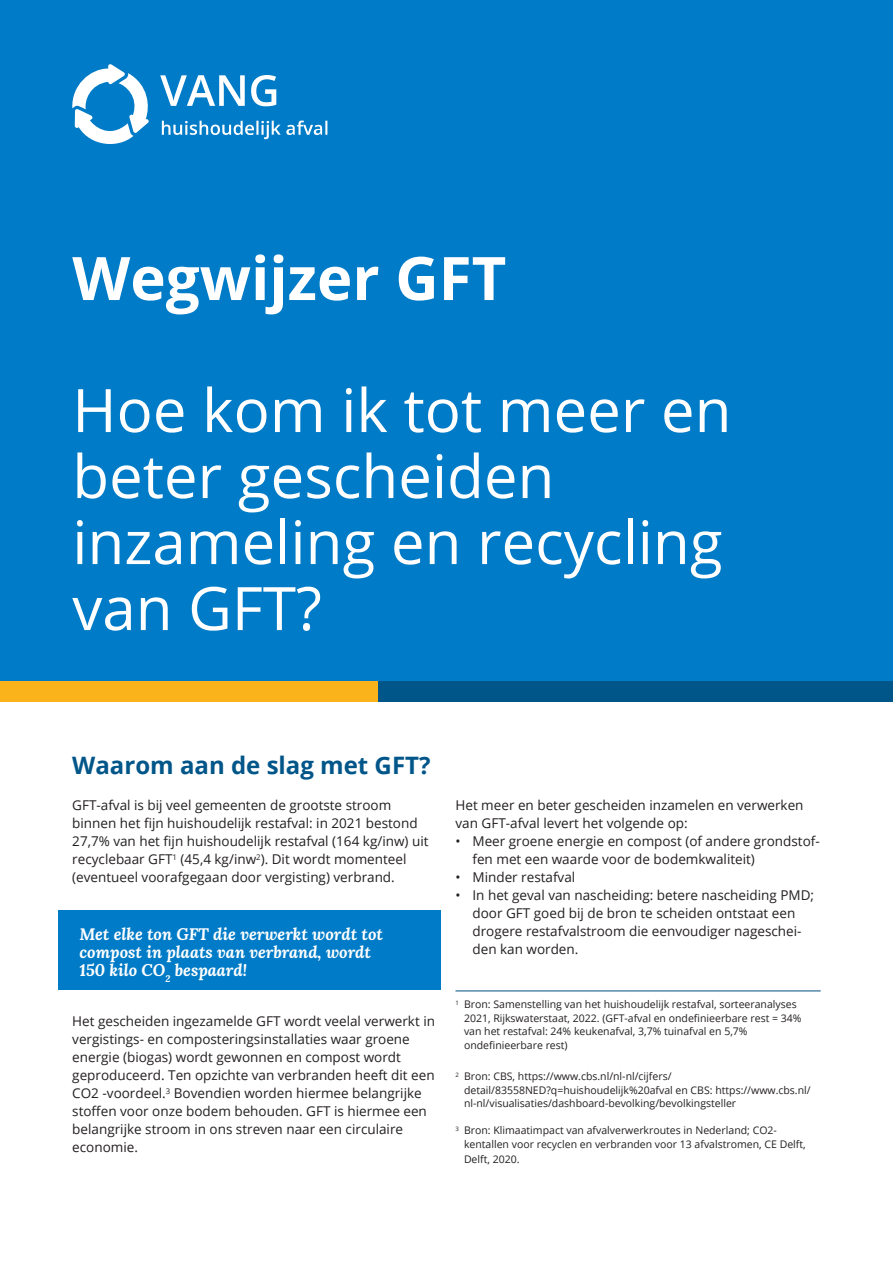
<style>
.page{position:relative;width:893px;height:1263px;background:#fff}
.page>*{position:absolute;margin:0;border:0;box-sizing:border-box;transform-origin:0 0}
._02_RO_Titel_Voorkan{font:60px/66px "Open Sans";color:#fff}
._02_RO_Titel_Voorkan-2{font:700 60px "Open Sans";color:#fff}
._03_RO_Kop{font:700 24px "Open Sans";color:#005589}
._10_RO_Broodtekst{font:italic 700 16.5px/18px "Lora";color:#fff}
._11_RO_Opsomming{font:13.5px/18px "Open Sans";color:#231f20}
._14_RO_Voetnoot{font:10.5px/13.5px "Open Sans";color:#231f20}
</style>
<div class="page">
<div style="left:378px;top:58px;width:515px;height:644px;background:#005589"></div>
<div style="left:0;top:0;width:893px;height:681px;background:#007bc7"></div>
<svg style="left:72px;top:64px;width:77px;height:80px"></svg>
<svg style="left:160px;top:75px;width:116px;height:31px"></svg>
<svg style="left:162px;top:121px;width:165px;height:18px"></svg>
<hr style="left:455px;top:991px;width:366px;height:1px;background:#004e7e">
<div style="left:58px;top:910px;width:383px;height:79px;background:#007bc7"></div>
<p class="_02_RO_Titel_Voorkan-2" style="left:72px;top:236px;width:436px">Wegwijzer GFT</p>
<p class="_02_RO_Titel_Voorkan" style="left:72px;top:376px;width:661px">Hoe kom ik tot meer en beter gescheiden inzameling en recycling van GFT?</p>
<p class="_03_RO_Kop" style="left:72px;top:749px;width:360px">Waarom aan de slag met GFT?</p>
<p class="_11_RO_Opsomming" style="left:72px;top:796px;width:358px">GFT-afval is bij veel gemeenten de grootste stroom binnen het fijn huishoudelijk restafval: in 2021 bestond 27,7% van het fijn huishoudelijk restafval (164 kg/inw) uit recyclebaar GFT<sup>1</sup> (45,4 kg/inw<sup>2</sup>). Dit wordt momenteel (eventueel voorafgegaan door vergisting) verbrand.</p>
<p class="_10_RO_Broodtekst" style="left:80px;top:925px;width:305px">Met elke ton GFT die verwerkt wordt tot compost in plaats van verbrand, wordt<br>150 kilo CO<sub>2</sub> bespaard!</p>
<p class="_11_RO_Opsomming" style="left:72px;top:1012px;width:364px">Het gescheiden ingezamelde GFT wordt veelal verwerkt in vergistings- en composteringsinstallaties waar groene energie (biogas) wordt gewonnen en compost wordt geproduceerd. Ten opzichte van verbranden heeft dit een CO2 -voordeel.<sup>3</sup> Bovendien worden hiermee belangrijke stoffen voor onze bodem behouden. GFT is hiermee een belangrijke stroom in ons streven naar een circulaire economie.</p>
<p class="_11_RO_Opsomming" style="left:455px;top:796px;width:350px">Het meer en beter gescheiden inzamelen en verwerken van GFT-afval levert het volgende op:</p>
<p class="_11_RO_Opsomming" style="left:472px;top:832px;width:349px;text-indent:-17px">• Meer groene energie en compost (of andere grondstof&shy;fen met een waarde voor de bodemkwaliteit)</p>
<p class="_11_RO_Opsomming" style="left:455px;top:868px;width:121px">• Minder restafval</p>
<p class="_11_RO_Opsomming" style="left:472px;top:886px;width:343px;text-indent:-17px">• In het geval van nascheiding: betere nascheiding PMD; door GFT goed bij de bron te scheiden ontstaat een drogere restafvalstroom die eenvoudiger nageschei&shy;den kan worden.</p>
<p class="_14_RO_Voetnoot" style="left:464px;top:997px;width:339px;text-indent:-9px"><sup>1</sup> Bron: Samenstelling van het huishoudelijk restafval, sorteeranalyses 2021, Rijkswaterstaat, 2022. (GFT-afval en ondefinieerbare rest = 34% van het restafval: 24% keukenafval, 3,7% tuinafval en 5,7% ondefinieerbare rest)</p>
<p class="_14_RO_Voetnoot" style="left:464px;top:1069px;width:348px;text-indent:-9px"><sup>2</sup> Bron: CBS, https://www.cbs.nl/nl-nl/cijfers/ detail/83558NED?q=huishoudelijk%20afval en CBS: https://www.cbs.nl/ nl-nl/visualisaties/dashboard-bevolking/bevolkingsteller</p>
<p class="_14_RO_Voetnoot" style="left:464px;top:1123px;width:343px;text-indent:-9px"><sup>3</sup> Bron: Klimaatimpact van afvalverwerkroutes in Nederland; CO2- kentallen voor recyclen en verbranden voor 13 afvalstromen, CE Delft,</p>
<p class="_14_RO_Voetnoot" style="left:464px;top:1152px;width:57px">Delft, 2020.</p>
</div>
